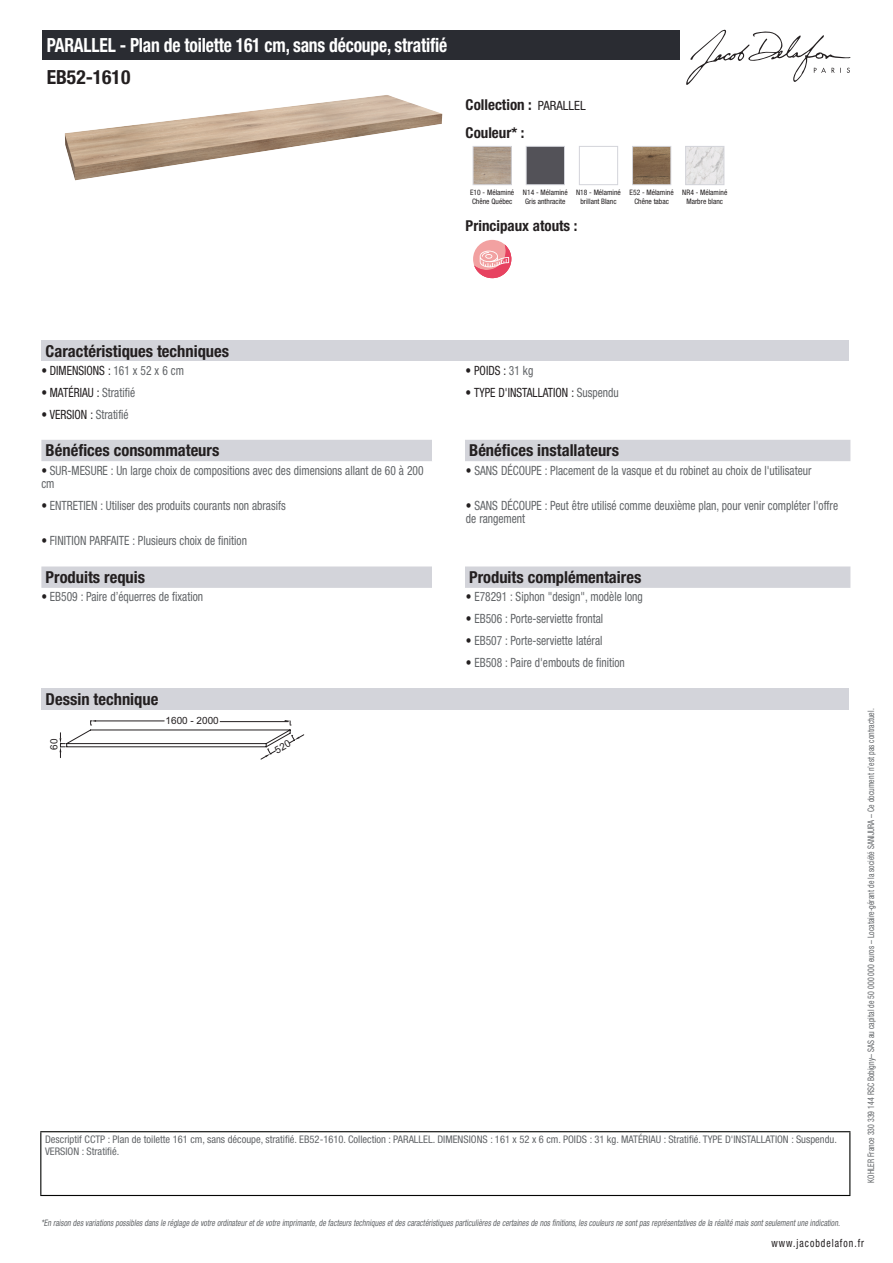
<style>
.page{position:relative;width:893px;height:1263px;background:#fff}
.page>*{position:absolute;margin:0;border:0;box-sizing:border-box;transform-origin:0 0}
.t1{font:700 condensed 19.5px "Helvetica Neue LT Std";letter-spacing:-.01em;color:#fff;scale:.9 1}
.t2{font:700 condensed 19.5px "Helvetica Neue LT Std";color:#231f20}
.t3{font:700 condensed 16.5px "Helvetica Neue LT Std";color:#231f20}
.t4{font:700 condensed 15px/27.8px "Helvetica Neue LT Std";color:#231f20}
.t5{font:condensed 12.75px/13.5px "Helvetica Neue LT Std";color:#626568;scale:.9 1}
.t6{font:condensed 12.75px "Helvetica Neue LT Std";color:#231f20;scale:.9 1}
.t7{font:condensed 11.25px "Helvetica Neue LT Std";letter-spacing:.1em;color:#231f20;scale:.87 1}
.t8{font:condensed 10.5px/12px "Helvetica Neue LT Std";color:#626568}
.t9{font:10.05px "Arial";color:#231f20}
.t10{font:italic condensed 9px "Helvetica Neue LT Std";color:#626568;scale:.87 1}
.t11{font:condensed 9px "Helvetica Neue LT Std";color:#626568;scale:.87 1}
.t12{font:condensed 7.5px/9px "Helvetica Neue LT Std";color:#231f20;text-align:center}
.s1{font-weight:400;font-size:12.75px}
.s2{color:#626568}
.s3{color:#231f20}
</style>
<div class="page">
<svg style="left:686px;top:30px;width:164px;height:55px"></svg>
<img style="left:65px;top:95px;width:377px;height:85px">
<img style="left:475px;top:148px;width:35px;height:35px">
<div style="left:473px;top:146px;width:39px;height:39px;border:1px solid #d3d4da"></div>
<img style="left:528px;top:148px;width:35px;height:35px">
<div style="left:526px;top:146px;width:39px;height:39px;border:1px solid #d3d4da"></div>
<div style="left:579px;top:146px;width:39px;height:39px;border:1px solid #d3d4da"></div>
<img style="left:634px;top:148px;width:35px;height:35px">
<div style="left:632px;top:146px;width:39px;height:39px;border:1px solid #d3d4da"></div>
<img style="left:687px;top:148px;width:35px;height:35px">
<div style="left:685px;top:146px;width:39px;height:39px;border:1px solid #d3d4da"></div>
<div style="left:473px;top:240px;width:38px;height:38px;background:#f2a1a1;border-radius:50%"></div>
<svg style="left:474px;top:244px;width:37px;height:34px"></svg>
<div style="left:41px;top:340px;width:808px;height:21px;background:#d3d4da"></div>
<div style="left:41px;top:440px;width:809px;height:21px;background:#d3d4da"></div>
<div style="left:432px;top:440px;width:33px;height:21px;background:#fff"></div>
<div style="left:41px;top:566px;width:809px;height:22px;background:#d3d4da"></div>
<div style="left:432px;top:566px;width:33px;height:22px;background:#fff"></div>
<div style="left:41px;top:688px;width:808px;height:21px;background:#d3d4da"></div>
<div style="left:43px;top:30px;width:637px;height:30px;background:#2a2c32"></div>
<hr style="left:40px;top:1131px;width:810px;height:1px;background:#040503">
<hr style="left:40px;top:1132px;width:1px;height:63px;background:#040503">
<hr style="left:849px;top:1132px;width:1px;height:63px;background:#040503">
<hr style="left:40px;top:1195px;width:810px;height:1px;background:#040503">
<svg style="left:60px;top:720px;width:244px;height:39px"></svg>
<h1 class="t1" style="left:47px;top:33px;width:447px">PARALLEL - Plan de toilette 161 cm, sans découpe, stratifié</h1>
<h1 class="t2" style="left:47px;top:65px;width:85px">EB52-1610</h1>
<p class="t4" style="left:466px;top:90px;width:122px">Collection : <span class="s1">PARALLEL<br></span>Couleur* :</p>
<p class="t12" style="left:470px;top:187px;width:46px;text-align:left">E10 - Mélaminé<br>Chêne Québec</p>
<p class="t12" style="left:523px;top:187px;width:46px;text-align:left">N14 - Mélaminé<br>Gris anthracite</p>
<p class="t12" style="left:576px;top:187px;width:46px">N18 - Mélaminé brillant Blanc</p>
<p class="t12" style="left:630px;top:187px;width:46px">E52 - Mélaminé<br>Chêne tabac</p>
<p class="t12" style="left:682px;top:187px;width:47px">NR4 - Mélaminé<br>Marbre blanc</p>
<p class="t4" style="left:466px;top:212px;width:113px">Principaux atouts :</p>
<p class="t3" style="left:46px;top:341px;width:185px">Caractéristiques techniques</p>
<p class="t6" style="left:41px;top:363px;width:160px">• DIMENSIONS : <span class="s2">161 x 52 x 6 cm</span></p>
<p class="t6" style="left:466px;top:363px;width:77px">• POIDS : <span class="s2">31 kg</span></p>
<p class="t6" style="left:41px;top:385px;width:106px">• MATÉRIAU : <span class="s2">Stratifié</span></p>
<p class="t6" style="left:466px;top:385px;width:172px">• TYPE D'INSTALLATION : <span class="s2">Suspendu</span></p>
<p class="t6" style="left:41px;top:407px;width:99px">• VERSION : <span class="s2">Stratifié</span></p>
<p class="t3" style="left:46px;top:440px;width:175px">Bénéfices consommateurs</p>
<p class="t3" style="left:469px;top:440px;width:151px">Bénéfices installateurs</p>
<p class="t5" style="left:41px;top:463px;width:426px"><span class="s3">•</span> SUR-MESURE : Un large choix de compositions avec des dimensions allant de 60 à 200 cm</p>
<p class="t5" style="left:466px;top:463px;width:385px"><span class="s3">•</span> SANS DÉCOUPE : Placement de la vasque et du robinet au choix de l'utilisateur</p>
<p class="t5" style="left:41px;top:498px;width:273px"><span class="s3">•</span> ENTRETIEN : Utiliser des produits courants non abrasifs</p>
<p class="t5" style="left:466px;top:498px;width:415px"><span class="s3">•</span> SANS DÉCOUPE : Peut être utilisé comme deuxième plan, pour venir compléter l'offre de rangement</p>
<p class="t5" style="left:41px;top:534px;width:230px"><span class="s3">•</span> FINITION PARFAITE : Plusieurs choix de finition</p>
<p class="t3" style="left:46px;top:567px;width:101px">Produits requis</p>
<p class="t3" style="left:469px;top:567px;width:174px">Produits complémentaires</p>
<p class="t5" style="left:41px;top:590px;width:181px"><span class="s3">•</span> EB509 : Paire d’équerres de fixation</p>
<p class="t5" style="left:466px;top:590px;width:198px"><span class="s3">•</span> E78291 : Siphon "design", modèle long</p>
<p class="t5" style="left:466px;top:612px;width:154px"><span class="s3">•</span> EB506 : Porte-serviette frontal</p>
<p class="t5" style="left:466px;top:634px;width:153px"><span class="s3">•</span> EB507 : Porte-serviette latéral</p>
<p class="t5" style="left:466px;top:655px;width:178px"><span class="s3">•</span> EB508 : Paire d'embouts de finition</p>
<p class="t3" style="left:46px;top:689px;width:114px">Dessin technique</p>
<p class="t9" style="left:166px;top:714px;width:55px">1600 - 2000</p>
<p class="t9" style="left:47px;top:749px;width:13px;rotate:-90deg">60</p>
<p class="t8" style="left:45px;top:1134px;width:793px">Descriptif CCTP : Plan de toilette 161 cm, sans découpe, stratifié. EB52-1610. Collection : PARALLEL. DIMENSIONS : 161 x 52 x 6 cm. POIDS : 31 kg. MATÉRIAU : Stratifié. TYPE D'INSTALLATION : Suspendu.<br>VERSION : Stratifié.</p>
<p class="t11" style="left:866px;top:1183px;width:547px;rotate:-90deg">KOHLER France 330 339 144 RSC Bobigny– SAS au capital de 50 000 000 euros – Locataire-gérant de la société SANIJURA – Ce document n’est pas contractuel.</p>
<p class="t10" style="left:41px;top:1217px;width:922px">*En raison desvariationspossiblesdansle réglage de votre ordinateuretde votre imprimante,de facteurstechniquesetdescaractéristiquesparticulièresde certainesde nosfinitions,lescouleursne sontpasreprésentativesde la réalité maissontseulementune indication.</p>
<p class="t7" style="left:772px;top:1237px;width:108px">www.jacobdelafon.fr</p>
</div>
